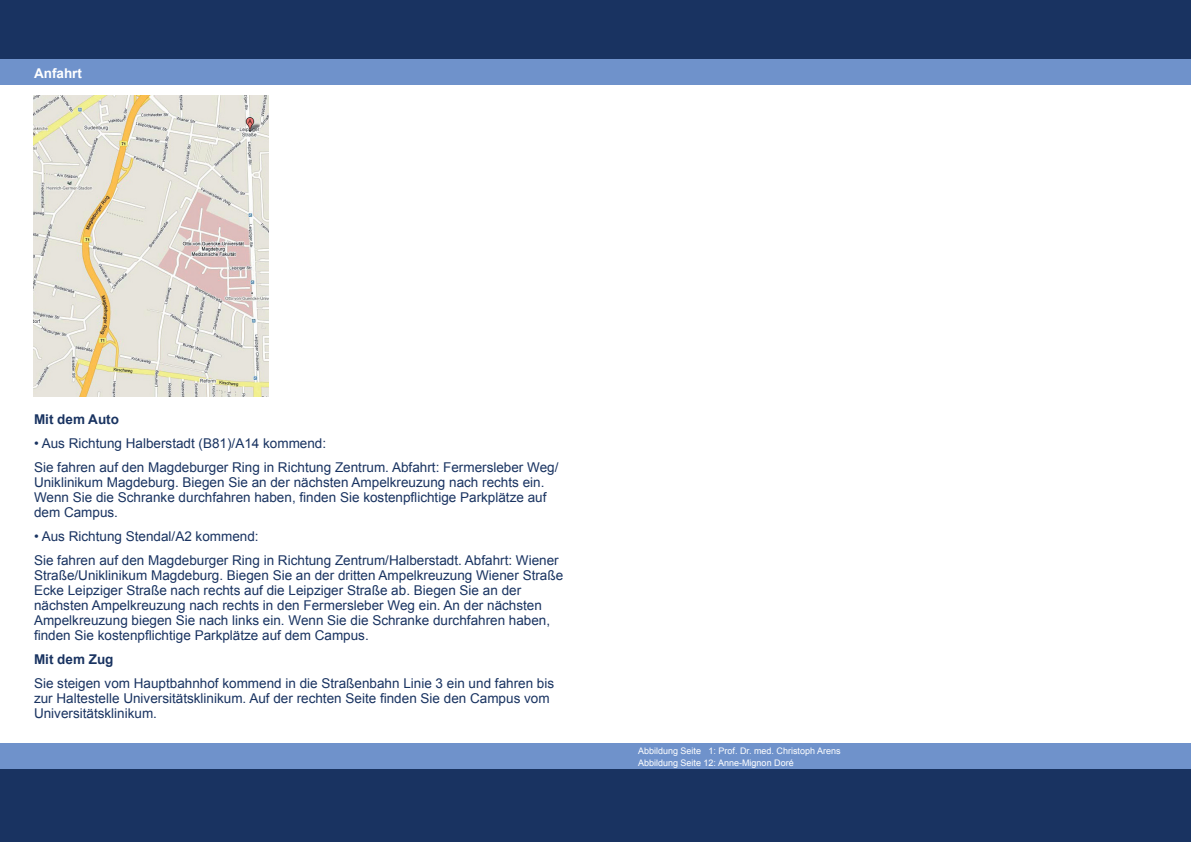
<style>
.page{position:relative;width:1191px;height:842px;background:#fff}
.page>*{position:absolute;margin:0;border:0;box-sizing:border-box;transform-origin:0 0}
.t1{font:13.5px/15px "Arial";color:#193361}
.t2{font:700 13.5px "Arial";color:#193361}
.t3{font:700 13.5px "Arial";color:#fff}
.t4{font:9px/12px "Arial";color:#fff}
</style>
<div class="page">
<div style="left:0;top:0;width:595px;height:60px;background:#193361"></div>
<div style="left:0;top:60px;width:595px;height:25px;background:#6f92cb"></div>
<div style="left:0;top:769px;width:595px;height:73px;background:#193361"></div>
<div style="left:0;top:743px;width:595px;height:26px;background:#6f92cb"></div>
<div style="left:595px;top:0;width:596px;height:60px;background:#193361"></div>
<div style="left:595px;top:60px;width:596px;height:25px;background:#6f92cb"></div>
<div style="left:595px;top:769px;width:596px;height:73px;background:#193361"></div>
<div style="left:595px;top:743px;width:596px;height:26px;background:#6f92cb"></div>
<img style="left:34px;top:95px;width:235px;height:301px">
<p class="t3" style="left:34px;top:65px;width:49px">Anfahrt</p>
<p class="t2" style="left:34px;top:410px;width:86px">Mit dem Auto</p>
<p class="t1" style="left:34px;top:431px;width:526px;line-height:24px">• Aus Richtung Halberstadt (B81)/A14 kommend:<br>Sie fahren auf den Magdeburger Ring in Richtung Zentrum. Abfahrt: Fermersleber Weg/</p>
<p class="t1" style="left:34px;top:474px;width:514px">Uniklinikum Magdeburg. Biegen Sie an der nächsten Ampelkreuzung nach rechts ein.<br>Wenn Sie die Schranke durchfahren haben, finden Sie kostenpflichtige Parkplätze auf dem Campus.</p>
<p class="t1" style="left:34px;top:524px;width:526px;line-height:24px">• Aus Richtung Stendal/A2 kommend:<br>Sie fahren auf den Magdeburger Ring in Richtung Zentrum/Halberstadt. Abfahrt: Wiener</p>
<p class="t1" style="left:34px;top:567px;width:530px">Straße/Uniklinikum Magdeburg. Biegen Sie an der dritten Ampelkreuzung Wiener Straße Ecke Leipziger Straße nach rechts auf die Leipziger Straße ab. Biegen Sie an der nächsten Ampelkreuzung nach rechts in den Fermersleber Weg ein. An der nächsten Ampelkreuzung biegen Sie nach links ein. Wenn Sie die Schranke durchfahren haben, finden Sie kostenpflichtige Parkplätze auf dem Campus.</p>
<p class="t2" style="left:34px;top:650px;width:81px">Mit dem Zug</p>
<p class="t1" style="left:34px;top:675px;width:522px">Sie steigen vom Hauptbahnhof kommend in die Straßenbahn Linie 3 ein und fahren bis zur Haltestelle Universitätsklinikum. Auf der rechten Seite finden Sie den Campus vom<br>Universitätsklinikum.</p>
<p class="t4" style="left:638px;top:744px;width:204px">Abbildung Seite 1: Prof. Dr. med. Christoph Arens<br>Abbildung Seite 12: Anne-Mignon Doré</p>
</div>
